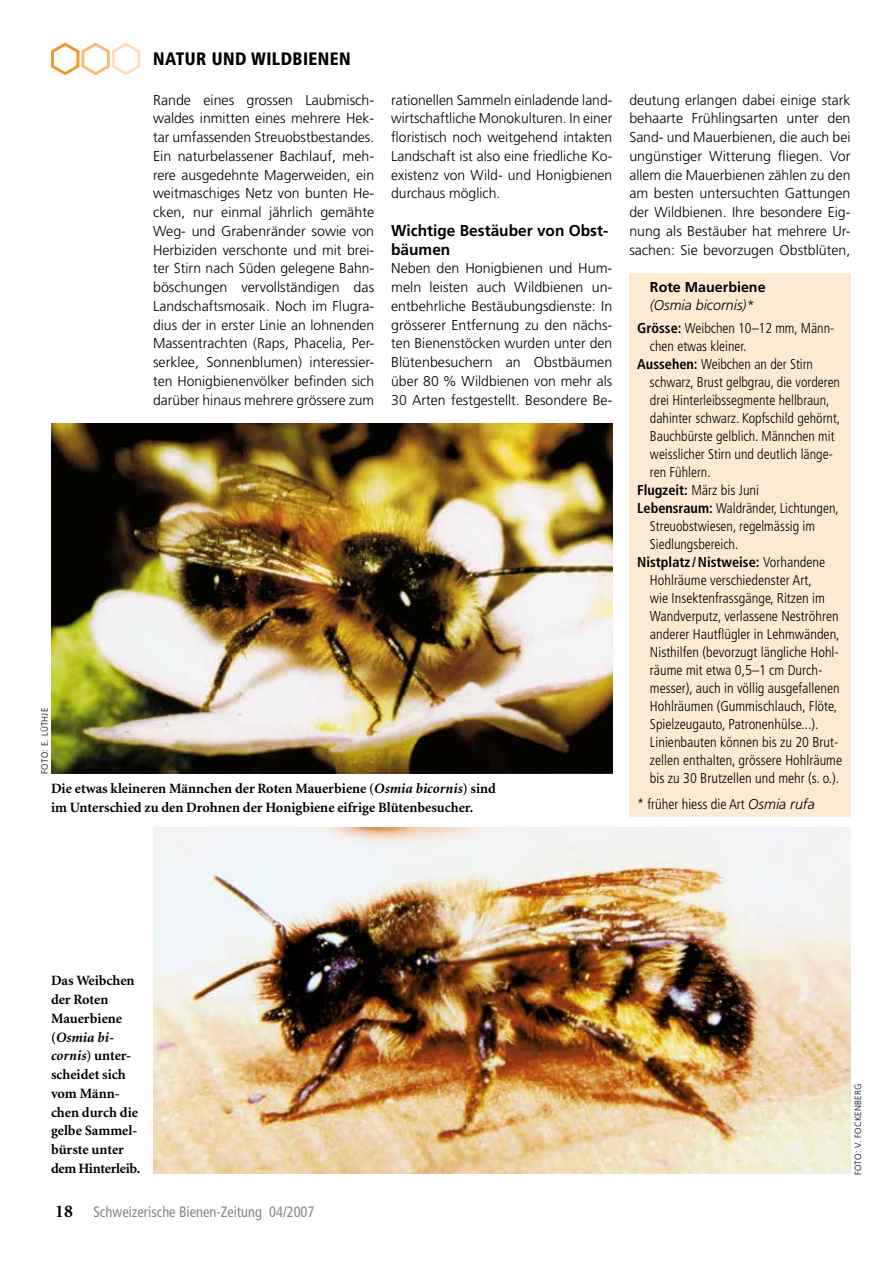
<style>
.page{position:relative;width:893px;height:1263px;background:#fff}
.page>*{position:absolute;margin:0;border:0;box-sizing:border-box;transform-origin:0 0}
.t1{font:900 condensed 18px "Frutiger";letter-spacing:.025em;color:#000;scale:.96 1}
.t2{font:700 15.75px/18.8px "Frutiger";color:#000}
.t3{font:condensed 15px "Frutiger";color:#878787;scale:.96 1}
.t4{font:300 14.25px/18.8px "Frutiger";color:#000;text-align:justify}
.t5{font:300 condensed 14.25px/22.2px "Frutiger";color:#000}
.t6{font:700 14.25px/18.8px "Minion";color:#000}
.t7{font:700 condensed 14.25px "Frutiger";color:#000}
.t8{font:700 14.25px "Frutiger";color:#000}
.t9{font:300 9px "Frutiger";letter-spacing:.025em;color:#000}
.s1{font-style:italic}
.s2{font-style:italic;font-stretch:normal}
.s3{font-weight:700}
.s4{font-weight:300}
.s5{font-family:"Minion";font-weight:700;font-stretch:normal;font-size:18px;color:#000}
</style>
<div class="page">
<svg style="left:51px;top:42px;width:90px;height:34px"></svg>
<img style="left:153px;top:827px;width:697px;height:347px">
<img style="left:51px;top:423px;width:561px;height:350px">
<div style="left:629px;top:273px;width:221px;height:544px;background:#fee9d2"></div>
<p class="t1" style="left:153px;top:48px;width:207px">NATUR UND WILDBIENEN</p>
<p class="t4" style="left:153px;top:91px;width:223px">Rande eines grossen Laubmisch&shy;waldes inmitten eines mehrere Hek&shy;tar umfassenden Streuobstbestandes.<br>Ein naturbelassener Bachlauf, meh&shy;rere ausgedehnte Magerweiden, ein weitmaschiges Netz von bunten He&shy;cken, nur einmal jährlich gemähte Weg- und Grabenränder sowie von Herbiziden verschonte und mit brei&shy;ter Stirn nach Süden gelegene Bahn&shy;böschungen vervollständigen das Landschaftsmosaik. Noch im Flugra&shy;dius der in erster Linie an lohnenden Massentrachten (Raps, Phacelia, Per&shy;serklee, Sonnenblumen) interessier&shy;ten Honigbienenvölker befinden sich darüber hinaus mehrere grössere zum</p>
<p class="t4" style="left:391px;top:91px;width:223px">rationellen Sammeln einladende land&shy;wirtschaftliche Monokulturen. In einer floristisch noch weitgehend intakten Landschaft ist also eine friedliche Ko&shy;existenz von Wild- und Honigbienen durchaus möglich.</p>
<p class="t2" style="left:391px;top:221px;width:218px">Wichtige Bestäuber von Obst&shy;bäumen</p>
<p class="t4" style="left:391px;top:259px;width:223px">Neben den Honigbienen und Hum&shy;meln leisten auch Wildbienen un&shy;entbehrliche Bestäubungsdienste: In grösserer Entfernung zu den nächs&shy;ten Bienenstöcken wurden unter den Blütenbesuchern an Obstbäumen über 80 % Wildbienen von mehr als 30 Arten festgestellt. Besondere Be-</p>
<p class="t9" style="left:40px;top:774px;width:67px;rotate:-90deg">FOTO: E. LÜTHJE</p>
<p class="t6" style="left:51px;top:780px;width:446px">Die etwas kleineren Männchen der Roten Mauerbiene (<span class="s1">Osmia bicornis</span>) sind im Unterschied zu den Drohnen der Honigbiene eifrige Blütenbesucher.</p>
<p class="t4" style="left:629px;top:91px;width:223px">deutung erlangen dabei einige stark behaarte Frühlingsarten unter den Sand- und Mauerbienen, die auch bei ungünstiger Witterung fliegen. Vor allem die Mauerbienen zählen zu den am besten untersuchten Gattungen der Wildbienen. Ihre besondere Eig&shy;nung als Bestäuber hat mehrere Ur&shy;sachen: Sie bevorzugen Obstblüten,</p>
<p class="t8" style="left:650px;top:279px;width:117px">Rote Mauerbiene</p>
<p class="t5" style="left:637px;top:294px;width:199px;text-indent:13px"><span class="s2">(Osmia bicornis)*<br></span><span class="s3">Grösse:</span> Weibchen 10–12 mm, Männ-</p>
<p class="t5" style="left:650px;top:335px;width:98px">chen etwas kleiner.</p>
<p class="t5" style="left:637px;top:353px;width:177px"><span class="s3">Aussehen:</span> Weibchen an der Stirn</p>
<p class="t5" style="left:650px;top:371px;width:192px">schwarz, Brust gelbgrau, die vorderen</p>
<p class="t5" style="left:650px;top:389px;width:181px">drei Hinterleibssegmente hellbraun,</p>
<p class="t5" style="left:650px;top:407px;width:192px">dahinter schwarz. Kopfschild gehörnt,</p>
<p class="t5" style="left:650px;top:425px;width:186px">Bauchbürste gelblich. Männchen mit</p>
<p class="t5" style="left:650px;top:443px;width:184px">weisslicher Stirn und deutlich länge-</p>
<p class="t5" style="left:650px;top:461px;width:62px">ren Fühlern.</p>
<p class="t5" style="left:637px;top:479px;width:123px"><span class="s3">Flugzeit:</span> März bis Juni</p>
<p class="t5" style="left:637px;top:497px;width:203px"><span class="s3">Lebensraum:</span> Waldränder, Lichtungen,</p>
<p class="t5" style="left:650px;top:515px;width:167px">Streuobstwiesen, regelmässig im</p>
<p class="t5" style="left:650px;top:533px;width:90px">Siedlungsbereich.</p>
<p class="t7" style="left:637px;top:553px;width:190px">Nistplatz /Nistweise: <span class="s4">Vorhandene</span></p>
<p class="t5" style="left:650px;top:569px;width:163px">Hohlräume verschiedenster Art,</p>
<p class="t5" style="left:650px;top:587px;width:176px">wie Insektenfrassgänge, Ritzen im</p>
<p class="t5" style="left:650px;top:605px;width:190px">Wandverputz, verlassene Neströhren</p>
<p class="t5" style="left:650px;top:623px;width:191px">anderer Hautflügler in Lehmwänden,</p>
<p class="t5" style="left:650px;top:641px;width:190px">Nisthilfen (bevorzugt längliche Hohl-</p>
<p class="t5" style="left:650px;top:659px;width:174px">räume mit etwa 0,5–1 cm Durch-</p>
<p class="t5" style="left:650px;top:677px;width:191px">messer), auch in völlig ausgefallenen</p>
<p class="t5" style="left:650px;top:695px;width:189px">Hohlräumen (Gummischlauch, Flöte,</p>
<p class="t5" style="left:650px;top:713px;width:170px">Spielzeugauto, Patronenhülse...).</p>
<p class="t5" style="left:650px;top:731px;width:190px">Linienbauten können bis zu 20 Brut-</p>
<p class="t5" style="left:650px;top:749px;width:194px">zellen enthalten, grössere Hohlräume</p>
<p class="t5" style="left:650px;top:767px;width:191px">bis zu 30 Brutzellen und mehr (s. o.).</p>
<p class="t5" style="left:637px;top:793px;width:179px">* früher hiess die Art <span class="s2">Osmia rufa</span></p>
<p class="t6" style="left:51px;top:972px;width:91px">Das Weibchen der Roten<br>Mauerbiene (<span class="s1">Osmia bi&shy;cornis</span>) unter&shy;scheidet sich vom Männ&shy;chen durch die gelbe Sammel&shy;bürste unter dem Hinterleib.</p>
<p class="t3" style="left:55px;top:1203px;width:271px"><span class="s5">18</span> Schweizerische Bienen-Zeitung 04/2007</p>
<p class="t9" style="left:853px;top:1175px;width:93px;rotate:-90deg">FOTO: V. FOCKENBERG</p>
</div>
